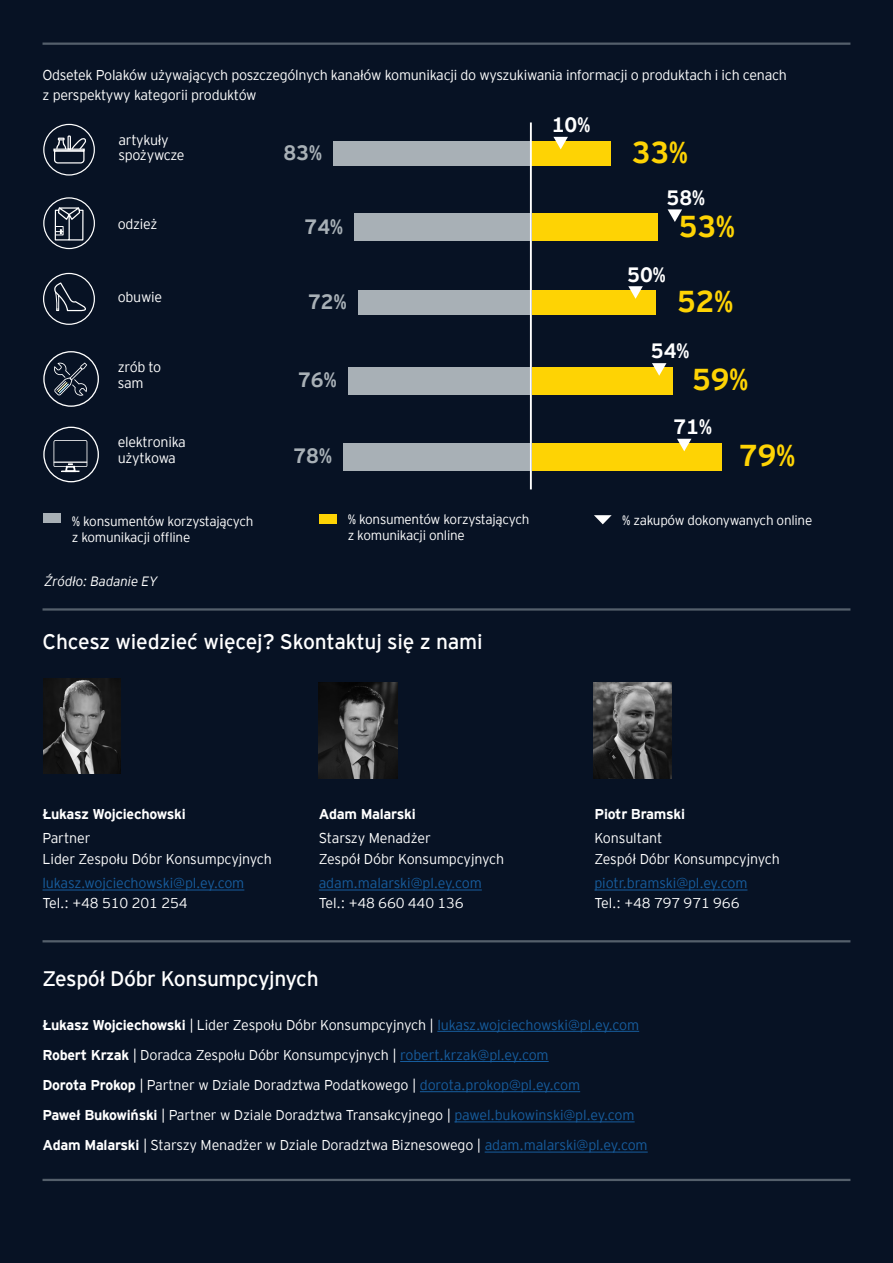
<style>
.page{position:relative;width:893px;height:1263px;background:#071224}
.page>*{position:absolute;margin:0;border:0;box-sizing:border-box;transform-origin:0 0}
.t1{font:700 30.15px "EY Interstate";color:#fed304}
.Brochure_subtitle_RL{font:21px "EY Interstate";letter-spacing:-.01em;color:#fff}
.Body_copy_headline{font:21px "EY Interstate";letter-spacing:-.02em;color:#fff}
.t2{font:700 20.7px "EY Interstate";color:#fff}
.t3{font:700 20.7px "EY Interstate";color:#a8b0b6}
.Bold_body_text{font:300 14.25px "EY Interstate";letter-spacing:-.01em;color:#fff}
.Body_copy_headline-2{font:300 14.25px/20.2px "EY Interstate";letter-spacing:-.02em;color:#fff}
.Body_copy{font:300 14.25px/20.2px "EY Interstate";letter-spacing:-.01em;color:#175d9e}
.Body_copy-2{font:300 14.25px/20.2px "EY Interstate";letter-spacing:-.01em;color:#fff}
.Bold_body_text-2{font:700 14.25px "EY Interstate";letter-spacing:-.02em;color:#fff}
.t4{font:300 13.5px/15.8px "EY Interstate";letter-spacing:-.02em;color:#fff}
.Body_copy_italic{font:italic 300 13.5px "EY Interstate";letter-spacing:-.01em;color:#fff}
.s1{color:#fff}
.s2{font-weight:700}
.s3{color:#175d9e}
</style>
<div class="page">
<div style="left:333px;top:141px;width:198px;height:25px;background:#a8b0b6"></div>
<div style="left:344px;top:443px;width:187px;height:27px;background:#a8b0b6"></div>
<div style="left:349px;top:368px;width:182px;height:27px;background:#a8b0b6"></div>
<div style="left:359px;top:291px;width:172px;height:24px;background:#a8b0b6"></div>
<div style="left:355px;top:214px;width:176px;height:27px;background:#a8b0b6"></div>
<div style="left:532px;top:141px;width:79px;height:25px;background:#fed304"></div>
<div style="left:532px;top:214px;width:126px;height:27px;background:#fed304"></div>
<div style="left:532px;top:291px;width:123px;height:24px;background:#fed304"></div>
<div style="left:532px;top:367px;width:141px;height:28px;background:#fed304"></div>
<div style="left:532px;top:443px;width:189px;height:27px;background:#fed304"></div>
<hr style="left:530px;top:122px;width:2px;height:367px;background:#fff">
<svg style="left:53px;top:135px;width:33px;height:29px"></svg>
<div style="left:43px;top:124px;width:52px;height:52px;border:1px solid #fff;border-radius:50%"></div>
<svg style="left:54px;top:207px;width:30px;height:34px"></svg>
<div style="left:43px;top:197px;width:52px;height:52px;border:1px solid #fff;border-radius:50%"></div>
<svg style="left:54px;top:362px;width:33px;height:34px"></svg>
<div style="left:43px;top:351px;width:56px;height:56px;border:1px solid #fff;border-radius:50%"></div>
<svg style="left:54px;top:440px;width:33px;height:32px"></svg>
<div style="left:43px;top:427px;width:56px;height:55px;border:1px solid #fff;border-radius:50%"></div>
<div style="left:43px;top:273px;width:52px;height:52px;border:1px solid #fff;border-radius:50%"></div>
<svg style="left:54px;top:282px;width:32px;height:30px"></svg>
<svg style="left:652px;top:363px;width:14px;height:13px"></svg>
<svg style="left:628px;top:286px;width:15px;height:13px"></svg>
<svg style="left:677px;top:439px;width:14px;height:12px"></svg>
<svg style="left:668px;top:209px;width:14px;height:13px"></svg>
<svg style="left:553px;top:137px;width:15px;height:12px"></svg>
<hr style="left:43px;top:43px;width:807px;height:2px;background:#545f6b">
<hr style="left:43px;top:608px;width:807px;height:3px;background:#545f6b">
<hr style="left:43px;top:1179px;width:807px;height:2px;background:#545f6b">
<hr style="left:43px;top:890px;width:201px;height:1px;background:#175d9e">
<hr style="left:437px;top:1031px;width:202px;height:1px;background:#175d9e">
<img style="left:43px;top:679px;width:78px;height:95px">
<hr style="left:319px;top:890px;width:163px;height:1px;background:#175d9e">
<hr style="left:400px;top:1061px;width:149px;height:1px;background:#175d9e">
<hr style="left:420px;top:1091px;width:160px;height:1px;background:#175d9e">
<hr style="left:454px;top:1121px;width:181px;height:1px;background:#175d9e">
<hr style="left:485px;top:1152px;width:163px;height:1px;background:#175d9e">
<img style="left:319px;top:682px;width:78px;height:96px">
<hr style="left:594px;top:890px;width:153px;height:1px;background:#175d9e">
<img style="left:594px;top:683px;width:78px;height:95px">
<div style="left:43px;top:513px;width:18px;height:9px;background:#a8b0b6"></div>
<div style="left:319px;top:514px;width:18px;height:10px;background:#fed304"></div>
<svg style="left:594px;top:515px;width:18px;height:9px"></svg>
<hr style="left:43px;top:940px;width:807px;height:2px;background:#545f6b">
<p class="Body_copy_headline-2" style="left:43px;top:64px;width:746px">Odsetek Polaków używających poszczególnych kanałów komunikacji do wyszukiwania informacji o produktach i ich cenach z perspektywy kategorii produktów</p>
<p class="Body_copy_headline-2" style="left:118px;top:132px;width:68px;line-height:15px">artykuły spożywcze</p>
<p class="Body_copy_headline-2" style="left:118px;top:213px;width:41px">odzież</p>
<p class="Body_copy_headline-2" style="left:118px;top:286px;width:46px">obuwie</p>
<p class="Body_copy_headline-2" style="left:118px;top:356px;width:45px">zrób to</p>
<p class="Body_copy_headline-2" style="left:118px;top:372px;width:27px">sam</p>
<p class="Body_copy_headline-2" style="left:118px;top:431px;width:70px">elektronika</p>
<p class="Body_copy_headline-2" style="left:118px;top:447px;width:60px">użytkowa</p>
<p class="t3" style="left:283px;top:138px;width:40px">83%</p>
<p class="t3" style="left:305px;top:211px;width:40px">74%</p>
<p class="t3" style="left:308px;top:287px;width:40px">72%</p>
<p class="t3" style="left:298px;top:365px;width:40px">76%</p>
<p class="t3" style="left:293px;top:441px;width:40px">78%</p>
<p class="t2" style="left:552px;top:110px;width:40px">10%</p>
<p class="t1" style="left:632px;top:131px;width:58px">33%</p>
<p class="t2" style="left:666px;top:183px;width:40px">58%</p>
<p class="t2" style="left:627px;top:259px;width:40px">50%</p>
<p class="t1" style="left:679px;top:204px;width:58px">53%</p>
<p class="t1" style="left:677px;top:280px;width:58px">52%</p>
<p class="t2" style="left:651px;top:336px;width:40px">54%</p>
<p class="t1" style="left:692px;top:358px;width:58px">59%</p>
<p class="t2" style="left:673px;top:412px;width:40px">71%</p>
<p class="t1" style="left:739px;top:433px;width:58px">79%</p>
<p class="t4" style="left:72px;top:512px;width:183px">% konsumentów korzystających z komunikacji offline</p>
<p class="t4" style="left:348px;top:511px;width:183px">% konsumentów korzystających</p>
<p class="t4" style="left:622px;top:511px;width:192px">% zakupów dokonywanych online</p>
<p class="t4" style="left:348px;top:526px;width:119px">z komunikacji online</p>
<p class="Body_copy_italic" style="left:44px;top:572px;width:115px">Źródło: Badanie EY</p>
<p class="Brochure_subtitle_RL" style="left:43px;top:627px;width:442px">Chcesz wiedzieć więcej? Skontaktuj się z nami</p>
<p class="Bold_body_text-2" style="left:43px;top:804px;width:145px">Łukasz Wojciechowski</p>
<p class="Body_copy-2" style="left:43px;top:827px;width:231px">Partner<br>Lider Zespołu Dóbr Konsumpcyjnych</p>
<p class="Body_copy" style="left:43px;top:872px;width:203px">lukasz.wojciechowski@pl.ey.com<br><span class="s1">Tel.: +48 510 201 254</span></p>
<p class="Bold_body_text-2" style="left:319px;top:804px;width:98px">Adam Malarski</p>
<p class="Body_copy-2" style="left:319px;top:827px;width:187px">Starszy Menadżer<br>Zespół Dóbr Konsumpcyjnych</p>
<p class="Body_copy" style="left:319px;top:872px;width:165px">adam.malarski@pl.ey.com<br><span class="s1">Tel.: +48 660 440 136</span></p>
<p class="Body_copy_headline" style="left:43px;top:963px;width:278px">Zespół Dóbr Konsumpcyjnych</p>
<p class="Bold_body_text-2" style="left:594px;top:804px;width:92px">Piotr Bramski</p>
<p class="Body_copy-2" style="left:594px;top:827px;width:187px">Konsultant<br>Zespół Dóbr Konsumpcyjnych</p>
<p class="Body_copy" style="left:594px;top:872px;width:154px">piotr.bramski@pl.ey.com<br><span class="s1">Tel.: +48 797 971 966</span></p>
<p class="Bold_body_text" style="left:43px;top:1014px;width:598px"><span class="s2">Łukasz Wojciechowski</span> | Lider Zespołu Dóbr Konsumpcyjnych | <span class="s3">lukasz.wojciechowski@pl.ey.com</span></p>
<p class="Bold_body_text" style="left:43px;top:1044px;width:508px"><span class="s2">Robert Krzak</span> | Doradca Zespołu Dóbr Konsumpcyjnych | <span class="s3">robert.krzak@pl.ey.com</span></p>
<p class="Bold_body_text" style="left:43px;top:1075px;width:539px"><span class="s2">Dorota Prokop</span> | Partner w Dziale Doradztwa Podatkowego | <span class="s3">dorota.prokop@pl.ey.com</span></p>
<p class="Bold_body_text" style="left:43px;top:1105px;width:594px"><span class="s2">Paweł Bukowiński</span> | Partner w Dziale Doradztwa Transakcyjnego | <span class="s3">pawel.bukowinski@pl.ey.com</span></p>
<p class="Bold_body_text" style="left:43px;top:1135px;width:607px"><span class="s2">Adam Malarski</span> | Starszy Menadżer w Dziale Doradztwa Biznesowego | <span class="s3">adam.malarski@pl.ey.com</span></p>
</div>
